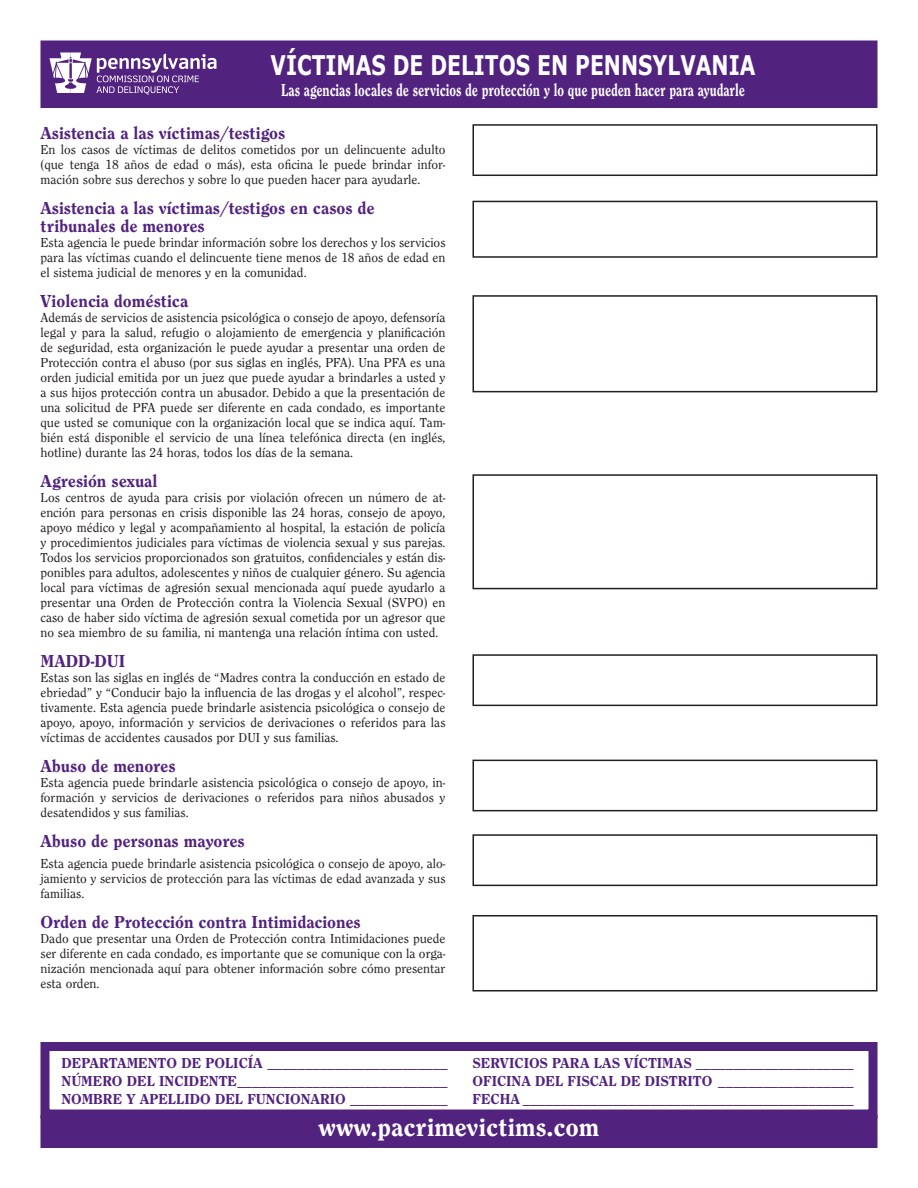
<style>
.page{position:relative;width:918px;height:1188px;background:#fff}
.page>*{position:absolute;margin:0;border:0;box-sizing:border-box;transform-origin:0 0}
.t1{font:700 27px "Verdana";color:#fff;scale:.75 1}
.t2{font:27px "Clearface Heavy DTC";color:#fff}
.t3{font:18px/18px "Clearface Heavy DTC";color:#52227f}
.t4{font:18px "Clearface Heavy DTC";color:#fff;scale:.75 1}
.t5{font:15px "Clearface Heavy DTC";color:#52227f}
.t6{font:13.5px/15px "Clearface Regular DTC";color:#231f20;text-align:justify}
</style>
<div class="page">
<div style="left:42px;top:42px;width:834px;height:64px;background:#52227f"></div>
<div style="left:40px;top:40px;width:838px;height:68px;border:3px solid #52227f"></div>
<div style="left:40px;top:1115px;width:838px;height:33px;background:#52227f"></div>
<div style="left:40px;top:1042px;width:838px;height:77px;border:9px solid #52227f"></div>
<div style="left:472px;top:124px;width:406px;height:52px;border:2px solid #231f20"></div>
<div style="left:472px;top:201px;width:406px;height:57px;border:2px solid #231f20"></div>
<div style="left:472px;top:295px;width:406px;height:97px;border:2px solid #231f20"></div>
<div style="left:472px;top:474px;width:406px;height:115px;border:2px solid #231f20"></div>
<div style="left:472px;top:654px;width:406px;height:52px;border:2px solid #231f20"></div>
<div style="left:472px;top:760px;width:406px;height:51px;border:2px solid #231f20"></div>
<div style="left:472px;top:834px;width:406px;height:52px;border:2px solid #231f20"></div>
<div style="left:472px;top:915px;width:406px;height:77px;border:2px solid #231f20"></div>
<svg style="left:50px;top:52px;width:166px;height:42px"></svg>
<h1 class="t1" style="left:271px;top:48px;width:648px">VÍCTIMAS DE DELITOS EN PENNSYLVANIA</h1>
<h2 class="t4" style="left:281px;top:83px;width:620px">Las agencias locales de servicios de protección y lo que pueden hacer para ayudarle</h2>
<h2 class="t3" style="left:40px;top:125px;width:246px">Asistencia a las víctimas/testigos</h2>
<p class="t6" style="left:40px;top:143px;width:407px">En los casos de víctimas de delitos cometidos por un delincuente adulto (que tenga 18 años de edad o más), esta oficina le puede brindar infor&shy;mación sobre sus derechos y sobre lo que pueden hacer para ayudarle.</p>
<h2 class="t3" style="left:40px;top:200px;width:336px">Asistencia a las víctimas/testigos en casos de tribunales de menores</h2>
<p class="t6" style="left:40px;top:236px;width:407px">Esta agencia le puede brindar información sobre los derechos y los servicios para las víctimas cuando el delincuente tiene menos de 18 años de edad en el sistema judicial de menores y en la comunidad.</p>
<h2 class="t3" style="left:40px;top:293px;width:149px">Violencia doméstica</h2>
<p class="t6" style="left:40px;top:311px;width:407px">Además de servicios de asistencia psicológica o consejo de apoyo, defensoría legal y para la salud, refugio o alojamiento de emergencia y planificación de seguridad, esta organización le puede ayudar a presentar una orden de Protección contra el abuso (por sus siglas en inglés, PFA). Una PFA es una orden judicial emitida por un juez que puede ayudar a brindarles a usted y a sus hijos protección contra un abusador. Debido a que la presentación de una solicitud de PFA puede ser diferente en cada condado, es importante que usted se comunique con la organización local que se indica aquí. Tam&shy;bién está disponible el servicio de una línea telefónica directa (en inglés, hotline) durante las 24 horas, todos los días de la semana.</p>
<h2 class="t3" style="left:40px;top:473px;width:118px">Agresión sexual</h2>
<p class="t6" style="left:40px;top:491px;width:407px">Los centros de ayuda para crisis por violación ofrecen un número de at&shy;ención para personas en crisis disponible las 24 horas, consejo de apoyo, apoyo médico y legal y acompañamiento al hospital, la estación de policía y procedimientos judiciales para víctimas de violencia sexual y sus parejas.<br>Todos los servicios proporcionados son gratuitos, confidenciales y están dis&shy;ponibles para adultos, adolescentes y niños de cualquier género. Su agencia local para víctimas de agresión sexual mencionada aquí puede ayudarlo a presentar una Orden de Protección contra la Violencia Sexual (SVPO) en caso de haber sido víctima de agresión sexual cometida por un agresor que no sea miembro de su familia, ni mantenga una relación íntima con usted.</p>
<h2 class="t3" style="left:40px;top:653px;width:86px">MADD-DUI</h2>
<p class="t6" style="left:40px;top:671px;width:407px">Estas son las siglas en inglés de “Madres contra la conducción en estado de ebriedad” y “Conducir bajo la influencia de las drogas y el alcohol”, respec&shy;tivamente. Esta agencia puede brindarle asistencia psicológica o consejo de apoyo, apoyo, información y servicios de derivaciones o referidos para las víctimas de accidentes causados por DUI y sus familias.</p>
<h2 class="t3" style="left:40px;top:758px;width:137px">Abuso de menores</h2>
<p class="t6" style="left:40px;top:776px;width:407px">Esta agencia puede brindarle asistencia psicológica o consejo de apoyo, in&shy;formación y servicios de derivaciones o referidos para niños abusados y desatendidos y sus familias.</p>
<h2 class="t3" style="left:40px;top:833px;width:206px">Abuso de personas mayores</h2>
<p class="t6" style="left:40px;top:857px;width:407px">Esta agencia puede brindarle asistencia psicológica o consejo de apoyo, alo&shy;jamiento y servicios de protección para las víctimas de edad avanzada y sus familias.</p>
<h2 class="t3" style="left:40px;top:914px;width:322px">Orden de Protección contra Intimidaciones</h2>
<p class="t6" style="left:40px;top:932px;width:407px">Dado que presentar una Orden de Protección contra Intimidaciones puede ser diferente en cada condado, es importante que se comunique con la orga&shy;nización mencionada aquí para obtener información sobre cómo presentar esta orden.</p>
<p class="t5" style="left:62px;top:1058px;width:388px">DEPARTAMENTO DE POLICÍA ________________________</p>
<p class="t5" style="left:472px;top:1058px;width:383px">SERVICIOS PARA LAS VÍCTIMAS _____________________</p>
<p class="t5" style="left:62px;top:1076px;width:388px">NÚMERO DEL INCIDENTE ____________________________</p>
<p class="t5" style="left:473px;top:1076px;width:383px">OFICINA DEL FISCAL DE DISTRITO __________________</p>
<p class="t5" style="left:62px;top:1094px;width:388px">NOMBRE Y APELLIDO DEL FUNCIONARIO _____________</p>
<p class="t5" style="left:473px;top:1094px;width:383px">FECHA ____________________________________________</p>
<h1 class="t2" style="left:319px;top:1117px;width:282px">www.pacrimevictims.com</h1>
</div>
